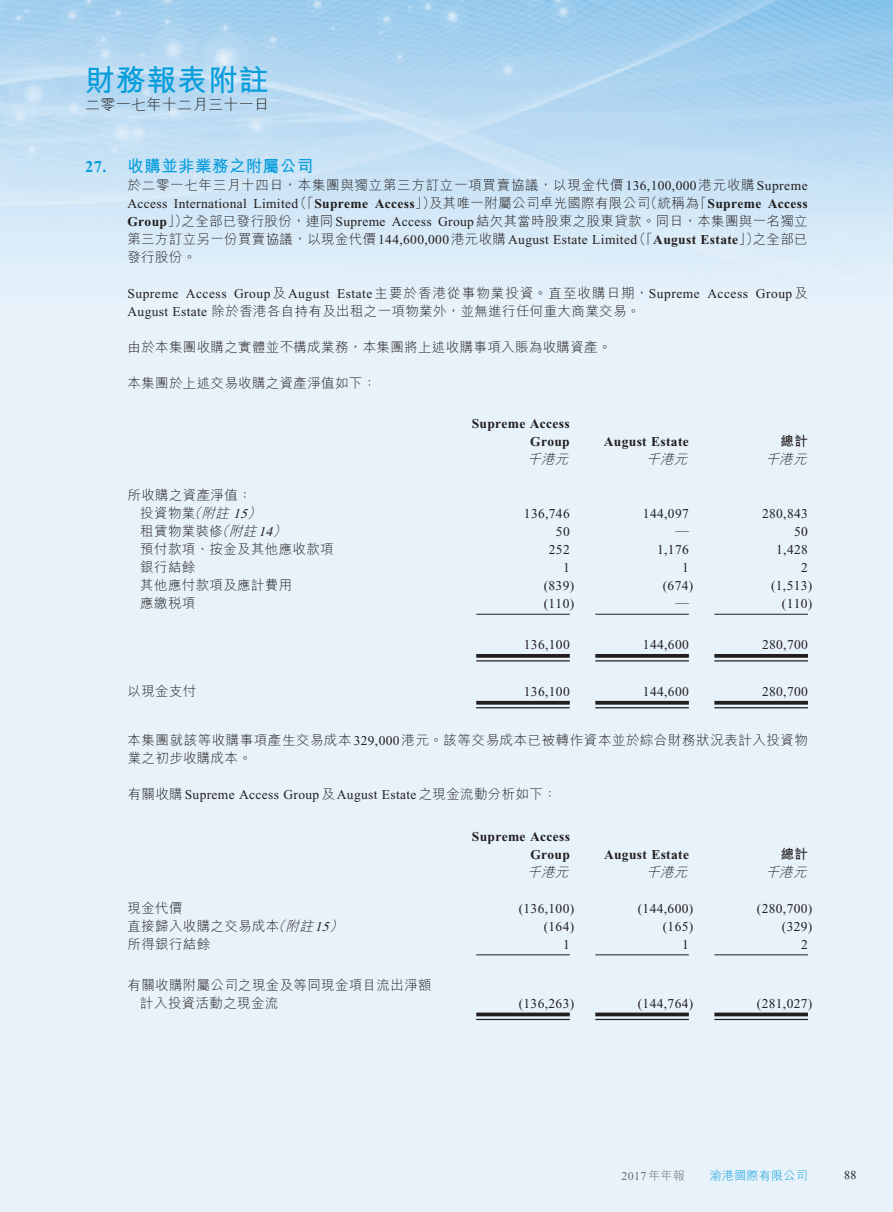
<style>
.page{position:relative;width:893px;height:1212px;background:#fff}
.page>*{position:absolute;margin:0;border:0;box-sizing:border-box;transform-origin:0 0}
.t1{font:700 30px "M Hei HK";letter-spacing:.025em;color:#069ddc}
.t2{font:700 16.5px "M Hei HK";letter-spacing:.025em;color:#069ddc}
.t3{font:700 16.5px "Times New Roman";color:#069ddc}
.t4{font:300 15px "M Hei HK";letter-spacing:.025em;color:#231f20}
.t5{font:300 13.5px/18px "M Hei HK";letter-spacing:.025em;color:#231f20}
.t6{font:13.5px "Times New Roman";letter-spacing:.025em;color:#231f20}
.t7{font:700 13.5px "Times New Roman";letter-spacing:.025em;color:#231f20}
.t8{font:300 13.5px "M Hei HK";letter-spacing:.055em;color:#231f20}
.t9{font:300 13.5px "M Hei HK";letter-spacing:.08em;color:#231f20}
.t10{font:italic 300 13.5px "M Hei HK";color:#231f20}
.t11{font:700 13.5px "M Hei HK";color:#231f20}
.t12{font:italic 13.5px "Times New Roman";color:#231f20}
.t13{font:300 12px "M Hei HK";letter-spacing:.025em;color:#069ddc}
.t14{font:12px "Times New Roman";color:#6c6d70}
.t15{font:12px "Times New Roman";color:#231f20}
.s1{font-family:"Times New Roman";font-weight:400}
.s2{font-family:"M Hei HK";font-weight:300}
.s3{font-style:italic}
.s4{font-family:"Times New Roman";font-weight:400;font-style:italic}
</style>
<div class="page">
<hr style="left:476px;top:614px;width:94px;height:1px;background:#231f20">
<hr style="left:595px;top:614px;width:94px;height:1px;background:#231f20">
<hr style="left:714px;top:614px;width:94px;height:1px;background:#231f20">
<svg style="left:476px;top:654px;width:94px;height:4px"></svg>
<hr style="left:476px;top:660px;width:94px;height:1px;background:#231f20">
<svg style="left:595px;top:654px;width:94px;height:4px"></svg>
<hr style="left:595px;top:660px;width:94px;height:1px;background:#231f20">
<svg style="left:714px;top:654px;width:94px;height:4px"></svg>
<hr style="left:714px;top:660px;width:94px;height:1px;background:#231f20">
<svg style="left:476px;top:701px;width:94px;height:4px"></svg>
<hr style="left:476px;top:707px;width:94px;height:1px;background:#231f20">
<svg style="left:595px;top:701px;width:94px;height:4px"></svg>
<hr style="left:595px;top:707px;width:94px;height:1px;background:#231f20">
<svg style="left:714px;top:701px;width:94px;height:4px"></svg>
<hr style="left:714px;top:707px;width:94px;height:1px;background:#231f20">
<hr style="left:476px;top:954px;width:94px;height:1px;background:#231f20">
<hr style="left:595px;top:954px;width:94px;height:1px;background:#231f20">
<hr style="left:714px;top:954px;width:94px;height:1px;background:#231f20">
<svg style="left:476px;top:1012px;width:94px;height:4px"></svg>
<hr style="left:476px;top:1019px;width:94px;height:1px;background:#231f20">
<svg style="left:595px;top:1012px;width:94px;height:4px"></svg>
<hr style="left:595px;top:1019px;width:94px;height:1px;background:#231f20">
<svg style="left:714px;top:1012px;width:94px;height:4px"></svg>
<hr style="left:714px;top:1019px;width:94px;height:1px;background:#231f20">
<h1 class="t1" style="left:85px;top:58px;width:185px">財務報表附註</h1>
<p class="t4" style="left:85px;top:94px;width:186px">二零一七年十二月三十一日</p>
<p class="t3" style="left:85px;top:157px;width:23px">27.</p>
<p class="t2" style="left:128px;top:154px;width:187px">收購並非業務之附屬公司</p>
<p class="t8" style="left:128px;top:176px;width:682px">於二零一七年三月十四日，本集團與獨立第三方訂立一項買賣協議，以現金代價<span class="s1">136,100,000</span>港元收購<span class="s1">Supreme</span></p>
<p class="t7" style="left:768px;top:196px;width:41px">Access</p>
<p class="t5" style="left:429px;top:194px;width:223px">及其唯一附屬公司卓光國際有限公司</p>
<p class="t7" style="left:293px;top:196px;width:76px"><span class="s2">（「</span>Supreme</p>
<p class="t7" style="left:375px;top:196px;width:62px">Access<span class="s2">」）</span></p>
<p class="t5" style="left:644px;top:194px;width:57px">（統稱為</p>
<p class="t7" style="left:694px;top:196px;width:69px"><span class="s2">「</span>Supreme</p>
<p class="t6" style="left:174px;top:196px;width:75px">International</p>
<p class="t6" style="left:253px;top:196px;width:46px">Limited</p>
<p class="t6" style="left:127px;top:196px;width:41px">Access</p>
<p class="t5" style="left:438px;top:212px;width:371px"><span class="s1">Group</span>結欠其當時股東之股東貸款。同日，本集團與一名獨立</p>
<p class="t7" style="left:127px;top:214px;width:62px">Group<span class="s2">」）</span></p>
<p class="t5" style="left:182px;top:212px;width:205px">之全部已發行股份，連同<span class="s1">Supreme</span></p>
<p class="t6" style="left:392px;top:214px;width:41px">Access</p>
<p class="t7" style="left:632px;top:232px;width:128px"><span class="s2">（「</span>August Estate<span class="s2">」）</span></p>
<p class="t6" style="left:127px;top:232px;width:511px"><span class="s2">第三方訂立另一份買賣協議，以現金代價</span>144,600,000<span class="s2">港元收購</span>August Estate Limited</p>
<p class="t5" style="left:127px;top:248px;width:70px">發行股份。</p>
<p class="t5" style="left:753px;top:230px;width:57px">之全部已</p>
<p class="t9" style="left:337px;top:284px;width:364px"><span class="s1">Estate</span>主要於香港從事物業投資。直至收購日期，<span class="s1">Supreme</span></p>
<p class="t6" style="left:234px;top:286px;width:97px">Group<span class="s2">及</span>August</p>
<p class="t6" style="left:127px;top:286px;width:53px">Supreme</p>
<p class="t5" style="left:128px;top:302px;width:514px"><span class="s1">August Estate</span> 除於香港各自持有及出租之一項物業外，並無進行任何重大商業交易。</p>
<p class="t5" style="left:128px;top:338px;width:485px">由於本集團收購之實體並不構成業務，本集團將上述收購事項入賬為收購資產。</p>
<p class="t5" style="left:128px;top:374px;width:250px">本集團於上述交易收購之資產淨值如下：</p>
<p class="t7" style="left:472px;top:416px;width:100px">Supreme Access</p>
<p class="t6" style="left:186px;top:286px;width:42px">Access</p>
<p class="t6" style="left:707px;top:286px;width:42px">Access</p>
<p class="t6" style="left:756px;top:286px;width:54px">Group<span class="s2">及</span></p>
<p class="t7" style="left:530px;top:434px;width:41px">Group</p>
<p class="t7" style="left:604px;top:434px;width:87px">August Estate</p>
<p class="t11" style="left:781px;top:432px;width:29px">總計</p>
<p class="t10" style="left:527px;top:450px;width:47px">千港元</p>
<p class="t10" style="left:646px;top:450px;width:47px">千港元</p>
<p class="t10" style="left:765px;top:450px;width:47px">千港元</p>
<p class="t5" style="left:128px;top:486px;width:126px">所收購之資產淨值：</p>
<p class="t10" style="left:188px;top:504px;width:20px">（</p>
<p class="t10" style="left:247px;top:504px;width:20px">(</p>
<p class="t5" style="left:140px;top:504px;width:112px">投資物業<span class="s3">附註</span> <span class="s4">15</span></p>
<p class="t6" style="left:524px;top:506px;width:47px">136,746</p>
<p class="t6" style="left:643px;top:506px;width:47px">144,097</p>
<p class="t6" style="left:762px;top:506px;width:47px">280,843</p>
<p class="t10" style="left:215px;top:522px;width:20px">（</p>
<p class="t10" style="left:273px;top:522px;width:20px">(</p>
<p class="t5" style="left:140px;top:522px;width:122px">租賃物業裝修<span class="s3">附註</span></p>
<p class="t12" style="left:258px;top:524px;width:19px">14</p>
<p class="t6" style="left:556px;top:524px;width:15px">50</p>
<p class="t6" style="left:675px;top:523px;width:15px">—</p>
<p class="t6" style="left:794px;top:524px;width:15px">50</p>
<p class="t5" style="left:140px;top:540px;width:195px">預付款項、按金及其他應收款項</p>
<p class="t6" style="left:549px;top:542px;width:22px">252</p>
<p class="t6" style="left:657px;top:542px;width:33px">1,176</p>
<p class="t6" style="left:776px;top:542px;width:33px">1,428</p>
<p class="t5" style="left:140px;top:558px;width:57px">銀行結餘</p>
<p class="t6" style="left:563px;top:560px;width:8px">1</p>
<p class="t6" style="left:682px;top:560px;width:8px">1</p>
<p class="t6" style="left:801px;top:560px;width:8px">2</p>
<p class="t5" style="left:140px;top:576px;width:153px">其他應付款項及應計費用</p>
<p class="t6" style="left:544px;top:578px;width:32px">)839(</p>
<p class="t6" style="left:663px;top:578px;width:32px">)674(</p>
<p class="t6" style="left:771px;top:578px;width:43px">)1,513(</p>
<p class="t5" style="left:140px;top:594px;width:57px">應繳稅項</p>
<p class="t6" style="left:544px;top:596px;width:32px">)110(</p>
<p class="t6" style="left:675px;top:595px;width:15px">—</p>
<p class="t6" style="left:782px;top:596px;width:32px">)110(</p>
<p class="t6" style="left:524px;top:637px;width:47px">136,100</p>
<p class="t6" style="left:643px;top:637px;width:47px">144,600</p>
<p class="t6" style="left:762px;top:637px;width:47px">280,700</p>
<p class="t5" style="left:128px;top:681px;width:70px">以現金支付</p>
<p class="t5" style="left:128px;top:731px;width:682px">本集團就該等收購事項產生交易成本<span class="s1">329,000</span>港元。該等交易成本已被轉作資本並於綜合財務狀況表計入投資物業之初步收購成本。</p>
<p class="t6" style="left:128px;top:787px;width:430px"><span class="s2">有關收購</span>Supreme Access Group<span class="s2">及</span>August Estate<span class="s2">之現金流動分析如下：</span></p>
<p class="t7" style="left:472px;top:829px;width:100px">Supreme Access</p>
<p class="t11" style="left:781px;top:844px;width:29px">總計</p>
<p class="t6" style="left:524px;top:684px;width:47px">136,100</p>
<p class="t6" style="left:643px;top:684px;width:47px">144,600</p>
<p class="t6" style="left:762px;top:684px;width:47px">280,700</p>
<p class="t7" style="left:530px;top:847px;width:41px">Group</p>
<p class="t7" style="left:604px;top:847px;width:87px">August Estate</p>
<p class="t10" style="left:527px;top:862px;width:47px">千港元</p>
<p class="t10" style="left:646px;top:862px;width:47px">千港元</p>
<p class="t10" style="left:765px;top:862px;width:47px">千港元</p>
<p class="t5" style="left:128px;top:898px;width:57px">現金代價</p>
<p class="t6" style="left:519px;top:901px;width:57px">)136,100(</p>
<p class="t6" style="left:638px;top:901px;width:57px">)144,600(</p>
<p class="t6" style="left:757px;top:901px;width:57px">)280,700(</p>
<p class="t10" style="left:272px;top:916px;width:20px">（</p>
<p class="t10" style="left:329px;top:916px;width:20px">(</p>
<p class="t5" style="left:128px;top:916px;width:192px">直接歸入收購之交易成本<span class="s3">附註</span></p>
<p class="t12" style="left:315px;top:919px;width:19px">15</p>
<p class="t6" style="left:544px;top:919px;width:32px">)164(</p>
<p class="t6" style="left:663px;top:919px;width:32px">)165(</p>
<p class="t6" style="left:782px;top:919px;width:32px">)329(</p>
<p class="t5" style="left:128px;top:934px;width:84px">所得銀行結餘</p>
<p class="t5" style="left:128px;top:975px;width:306px">有關收購附屬公司之現金及等同現金項目流出淨額</p>
<p class="t6" style="left:563px;top:937px;width:8px">1</p>
<p class="t6" style="left:682px;top:937px;width:8px">1</p>
<p class="t6" style="left:801px;top:937px;width:8px">2</p>
<p class="t5" style="left:140px;top:993px;width:140px">計入投資活動之現金流</p>
<p class="t6" style="left:519px;top:995px;width:57px">)136,263(</p>
<p class="t6" style="left:638px;top:995px;width:57px">)144,764(</p>
<p class="t6" style="left:757px;top:995px;width:57px">)281,027(</p>
<p class="t14" style="left:622px;top:1169px;width:65px">2017<span class="s2">年年報</span></p>
<p class="t13" style="left:710px;top:1167px;width:100px">渝港國際有限公司</p>
<p class="t15" style="left:844px;top:1167px;width:14px">88</p>
</div>
